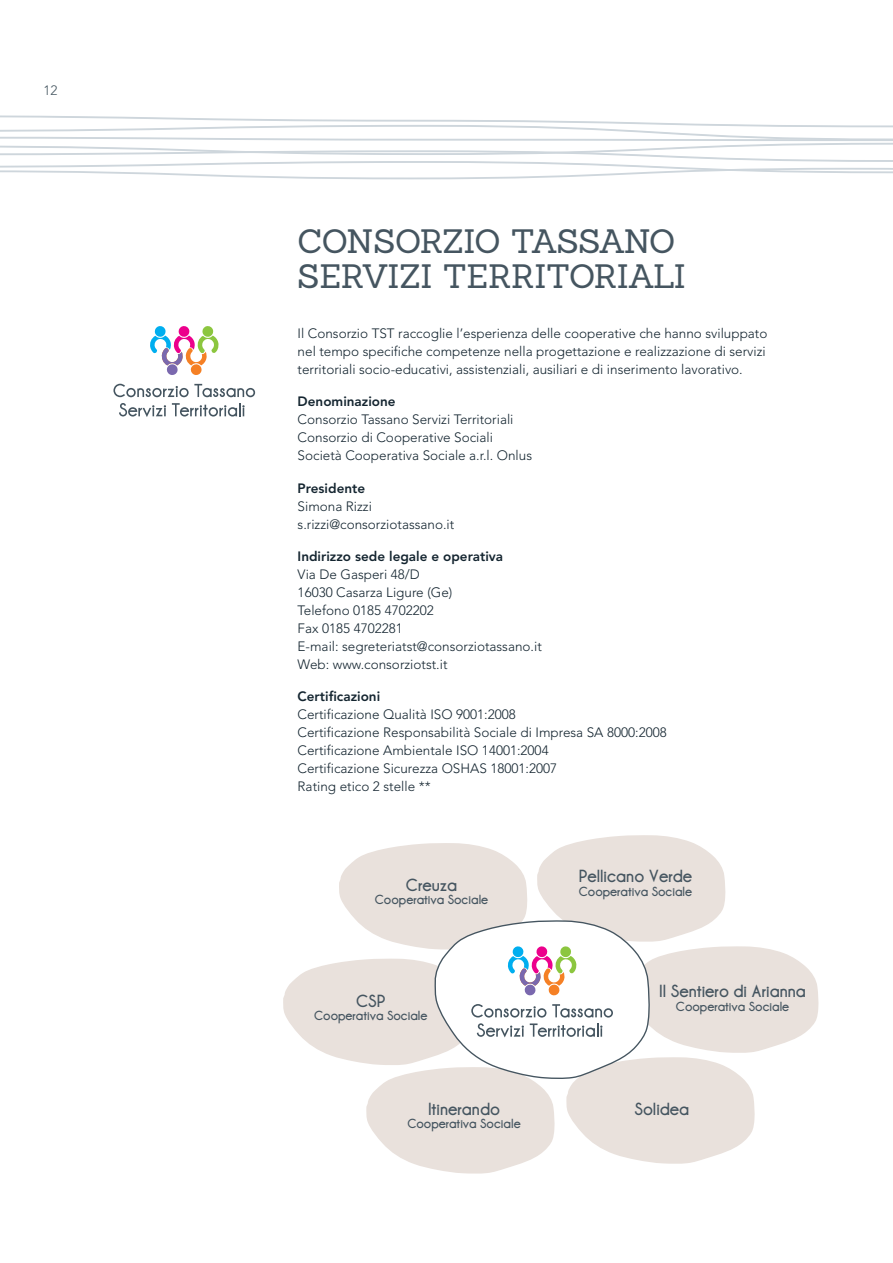
<style>
.page{position:relative;width:893px;height:1263px;background:#fff}
.page>*{position:absolute;margin:0;border:0;box-sizing:border-box;transform-origin:0 0}
.t1{font:33px/34.5px "Sanchez";letter-spacing:-.025em;color:#455560}
.t2{font:18px "Champagne&Limousines Thick";color:#455560}
.t3{font:300 13.5px/18px "Avenir";color:#142530}
.t4{font:13.5px "Champagne&Limousines Thick";color:#455560}
.t5{font:800 13.5px "Avenir";color:#142530}
.t6{font:300 13.5px "Avenir";color:#455560}
</style>
<div class="page">
<svg style="left:0;top:115px;width:893px;height:64px"></svg>
<svg style="left:283px;top:835px;width:536px;height:339px"></svg>
<svg style="left:113px;top:384px;width:142px;height:13px"></svg>
<svg style="left:119px;top:403px;width:47px;height:14px"></svg>
<svg style="left:172px;top:403px;width:73px;height:14px"></svg>
<svg style="left:150px;top:326px;width:69px;height:49px"></svg>
<p class="t6" style="left:44px;top:85px;width:16px">12</p>
<h1 class="t1" style="left:298px;top:228px;width:390px">CONSORZIO TASSANO<br>SERVIZI TERRITORIALI</h1>
<p class="t3" style="left:298px;top:325px;width:471px">Il Consorzio TST raccoglie l’esperienza delle cooperative che hanno sviluppato nel tempo specifiche competenze nella progettazione e realizzazione di servizi territoriali socio-educativi, assistenziali, ausiliari e di inserimento lavorativo.</p>
<p class="t5" style="left:298px;top:396px;width:99px">Denominazione</p>
<p class="t3" style="left:298px;top:412px;width:236px">Consorzio Tassano Servizi Territoriali<br>Consorzio di Cooperative Sociali<br>Società Cooperativa Sociale a.r.l. Onlus</p>
<p class="t5" style="left:298px;top:482px;width:69px">Presidente</p>
<p class="t3" style="left:298px;top:498px;width:158px">Simona Rizzi s.rizzi@consorziotassano.it</p>
<p class="t5" style="left:298px;top:551px;width:207px">Indirizzo sede legale e operativa</p>
<p class="t3" style="left:298px;top:566px;width:246px">Via De Gasperi 48/D<br>16030 Casarza Ligure (Ge)<br>Telefono 0185 4702202<br>Fax 0185 4702281<br>E-mail: segreteriatst@consorziotassano.it<br>Web: www.consorziotst.it</p>
<p class="t5" style="left:298px;top:691px;width:84px">Certificazioni</p>
<p class="t3" style="left:298px;top:707px;width:371px">Certificazione Qualità ISO 9001:2008<br>Certificazione Responsabilità Sociale di Impresa SA 8000:2008<br>Certificazione Ambientale ISO 14001:2004<br>Certificazione Sicurezza OSHAS 18001:2007<br>Rating etico 2 stelle **</p>
<h2 class="t2" style="left:406px;top:874px;width:53px">Creuza</h2>
<p class="t4" style="left:375px;top:892px;width:115px">Cooperativa Sociale</p>
<h2 class="t2" style="left:356px;top:990px;width:31px">CSP</h2>
<p class="t4" style="left:314px;top:1008px;width:115px">Cooperativa Sociale</p>
<h2 class="t2" style="left:428px;top:1099px;width:74px">Itinerando</h2>
<p class="t4" style="left:407px;top:1116px;width:115px">Cooperativa Sociale</p>
<h2 class="t2" style="left:579px;top:866px;width:115px">Pellicano Verde</h2>
<p class="t4" style="left:579px;top:884px;width:115px">Cooperativa Sociale</p>
<h2 class="t2" style="left:659px;top:981px;width:148px">Il Sentiero di Arianna</h2>
<p class="t4" style="left:676px;top:999px;width:115px">Cooperativa Sociale</p>
<h2 class="t2" style="left:634px;top:1099px;width:56px">Solidea</h2>
</div>
